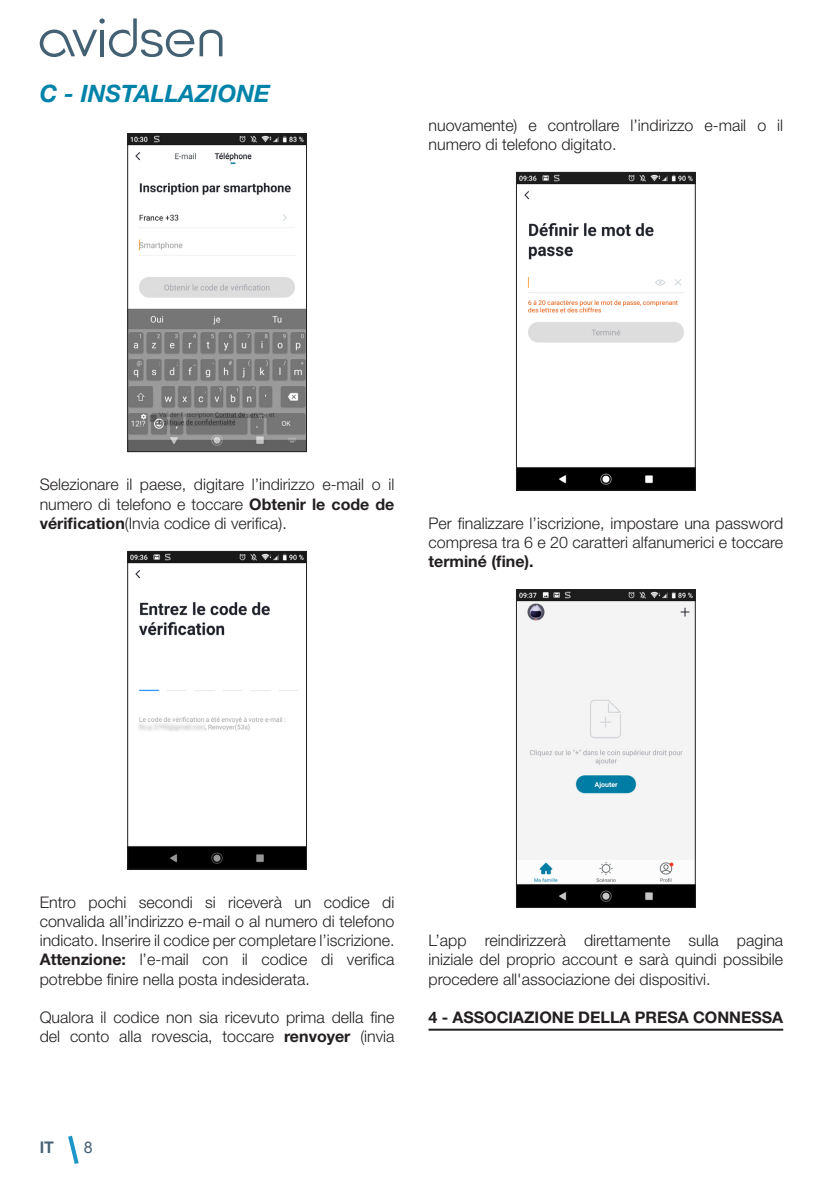
<style>
.page{position:relative;width:840px;height:1191px;background:#fff}
.page>*{position:absolute;margin:0;border:0;box-sizing:border-box;transform-origin:0 0}
.t1{font:italic 700 24px "Helvetica Neue LT Std";color:#0083a9}
.t2{font:300 16px/19.2px "Helvetica Neue LT Std";color:#231f20;text-align:justify}
.t3{font:700 16px "Helvetica Neue LT Std";color:#231f20}
.t4{font:700 16px "Arial";color:#456274}
.t5{font:16px "Arial";color:#456274}
.s1{font-weight:700}
</style>
<div class="page">
<svg style="left:68px;top:1135px;width:11px;height:29px"></svg>
<svg style="left:40px;top:18px;width:182px;height:39px"></svg>
<img style="left:129px;top:136px;width:175px;height:314px">
<div style="left:127px;top:134px;width:179px;height:318px;border:1px solid #231f20"></div>
<img style="left:129px;top:553px;width:175px;height:314px">
<div style="left:127px;top:551px;width:179px;height:318px;border:1px solid #231f20"></div>
<hr style="left:428px;top:1028px;width:354px;height:2px;background:#231f20">
<img style="left:518px;top:174px;width:175px;height:314px">
<div style="left:516px;top:172px;width:179px;height:318px;border:1px solid #231f20"></div>
<img style="left:518px;top:591px;width:175px;height:314px">
<div style="left:516px;top:589px;width:179px;height:318px;border:1px solid #231f20"></div>
<p class="t1" style="left:40px;top:79px;width:232px">C - INSTALLAZIONE</p>
<p class="t2" style="left:428px;top:115px;width:356px">nuovamente) e controllare l’indirizzo e-mail o il numero di telefono digitato.</p>
<p class="t2" style="left:40px;top:475px;width:356px">Selezionare il paese, digitare l’indirizzo e-mail o il numero di telefono e toccare <span class="s1">Obtenir le code de vérification</span>(Invia codice di verifica).</p>
<p class="t2" style="left:428px;top:513px;width:356px">Per finalizzare l’iscrizione, impostare una password compresa tra 6 e 20 caratteri alfanumerici e toccare <span class="s1">terminé (fine).</span></p>
<p class="t2" style="left:40px;top:892px;width:356px">Entro pochi secondi si riceverà un codice di convalida all’indirizzo e-mail o al numero di telefono indicato. Inserire il codice per completare l’iscrizione.</p>
<p class="t2" style="left:40px;top:949px;width:356px"><span class="s1">Attenzione:</span> l’e-mail con il codice di verifica potrebbe finire nella posta indesiderata.</p>
<p class="t2" style="left:40px;top:1007px;width:356px">Qualora il codice non sia ricevuto prima della fine del conto alla rovescia, toccare <span class="s1">renvoyer</span> (invia</p>
<p class="t2" style="left:428px;top:930px;width:356px">L’app reindirizzerà direttamente sulla pagina iniziale del proprio account e sarà quindi possibile procedere all'associazione dei dispositivi.</p>
<p class="t3" style="left:428px;top:1007px;width:356px">4 - ASSOCIAZIONE DELLA PRESA CONNESSA</p>
<p class="t4" style="left:40px;top:1136px;width:16px">IT</p>
<p class="t5" style="left:84px;top:1136px;width:10px">8</p>
</div>
